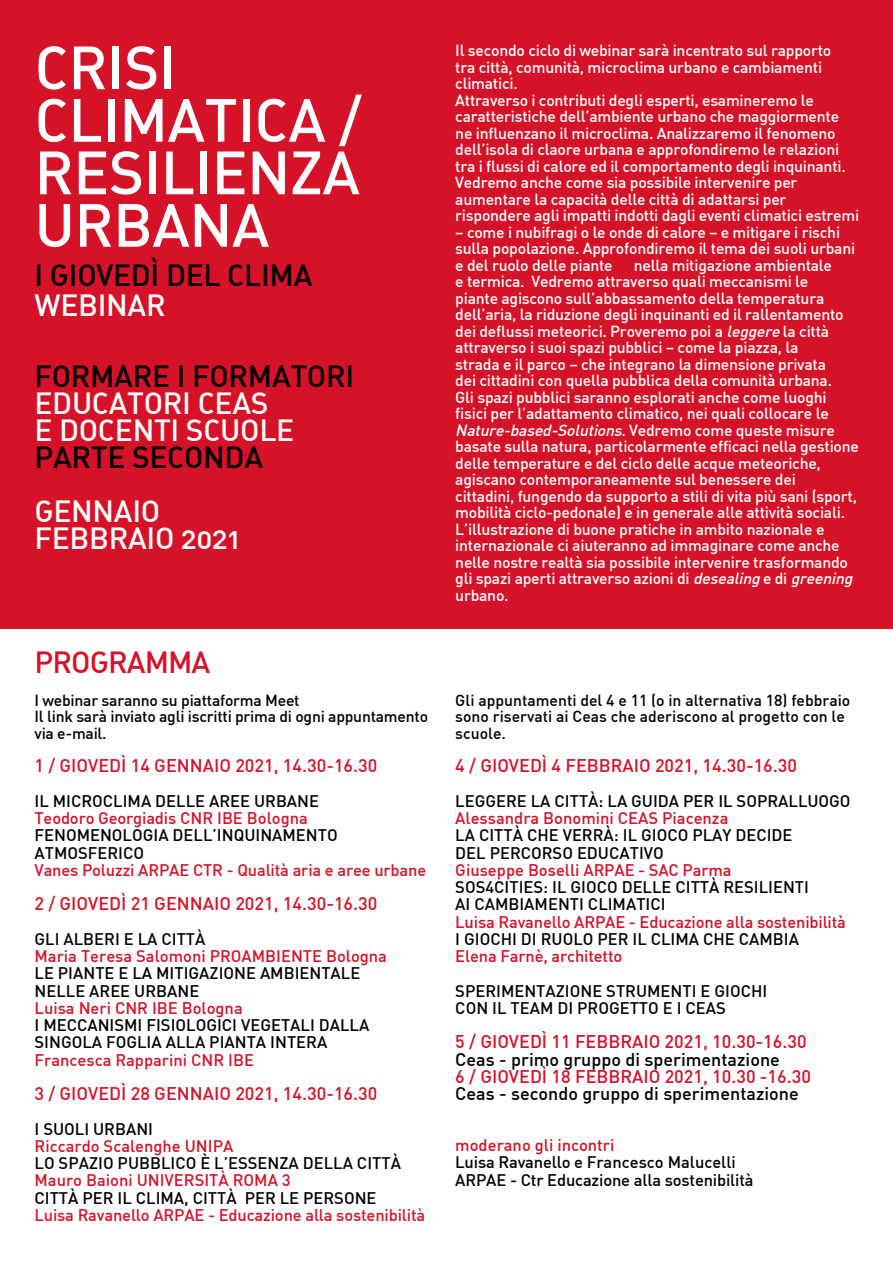
<style>
.page{position:relative;width:893px;height:1263px;background:#fff}
.page>*{position:absolute;margin:0;border:0;box-sizing:border-box;transform-origin:0 0}
.t1{font:500 60px/52.5px "DIN Alternate";letter-spacing:-.01em;color:#fff}
.t2{font:500 30px/27px "DIN Alternate";letter-spacing:-.01em;color:#fff}
.t3{font:500 30px "DIN Alternate";letter-spacing:-.01em;color:#000}
.t4{font:500 30px "DIN Alternate";letter-spacing:-.03em;color:#d61228}
.t5{font:500 18px "DIN";color:#d61028}
.t6{font:500 18px "DIN";color:#d61228}
.t7{font:500 18px "DIN";color:#000}
.t8{font:500 16.5px/17.2px "DIN";color:#000}
.t9{font:500 16.5px "DIN";color:#d61228}
.t10{font:500 16.5px "DIN";letter-spacing:-.01em;color:#d61028}
.t11{font:500 15.75px/16.5px "DIN";letter-spacing:-.015em;color:#fff}
.t12{font:500 15.75px/16.5px "DIN";color:#000}
.s1{font-style:italic}
</style>
<div class="page">
<div style="left:1px;top:0;width:892px;height:629px;background:#d61228"></div>
<h1 class="t1" style="left:35px;top:39px;width:329px">CRISI<br>CLIMATICA /<br>RESILIENZA<br>URBANA</h1>
<h2 class="t3" style="left:35px;top:256px;width:279px">I GIOVEDÌ DEL CLIMA</h2>
<h2 class="t2" style="left:35px;top:290px;width:133px">WEBINAR</h2>
<h2 class="t3" style="left:35px;top:357px;width:321px">FORMARE I FORMATORI</h2>
<h2 class="t2" style="left:35px;top:389px;width:261px">EDUCATORI CEAS<br>E DOCENTI SCUOLE</h2>
<h2 class="t3" style="left:35px;top:438px;width:230px">PARTE SECONDA</h2>
<h2 class="t2" style="left:35px;top:497px;width:207px">GENNAIO<br>FEBBRAIO 2021</h2>
<h2 class="t4" style="left:35px;top:643px;width:177px">PROGRAMMA</h2>
<p class="t12" style="left:35px;top:691px;width:395px">I webinar saranno su piattaforma Meet<br>Il link sarà inviato agli iscritti prima di ogni appuntamento via e-mail.</p>
<p class="t6" style="left:35px;top:754px;width:344px">1 / GIOVEDÌ 14 GENNAIO 2021, 14.30-16.30</p>
<p class="t8" style="left:35px;top:792px;width:286px">IL MICROCLIMA DELLE AREE URBANE</p>
<p class="t9" style="left:35px;top:807px;width:275px">Teodoro Georgiadis CNR IBE Bologna</p>
<p class="t8" style="left:35px;top:826px;width:305px">FENOMENOLOGIA DELL’INQUINAMENTO<br>ATMOSFERICO</p>
<p class="t9" style="left:35px;top:859px;width:393px">Vanes Poluzzi ARPAE CTR - Qualità aria e aree urbane</p>
<p class="t6" style="left:35px;top:892px;width:344px">2 / GIOVEDÌ 21 GENNAIO 2021, 14.30-16.30</p>
<p class="t8" style="left:35px;top:930px;width:172px">GLI ALBERI E LA CITTÀ</p>
<p class="t9" style="left:35px;top:945px;width:354px">Maria Teresa Salomoni PROAMBIENTE Bologna</p>
<p class="t8" style="left:35px;top:964px;width:327px">LE PIANTE E LA MITIGAZIONE AMBIENTALE<br>NELLE AREE URBANE</p>
<p class="t9" style="left:35px;top:997px;width:210px">Luisa Neri CNR IBE Bologna</p>
<p class="t8" style="left:35px;top:1016px;width:336px">I MECCANISMI FISIOLOGICI VEGETALI DALLA<br>SINGOLA FOGLIA ALLA PIANTA INTERA</p>
<p class="t9" style="left:35px;top:1049px;width:221px">Francesca Rapparini CNR IBE</p>
<p class="t6" style="left:35px;top:1082px;width:344px">3 / GIOVEDÌ 28 GENNAIO 2021, 14.30-16.30</p>
<p class="t8" style="left:35px;top:1119px;width:120px">I SUOLI URBANI</p>
<p class="t9" style="left:35px;top:1135px;width:200px">Riccardo Scalenghe UNIPA</p>
<p class="t8" style="left:35px;top:1154px;width:368px">LO SPAZIO PUBBLICO È L’ESSENZA DELLA CITTÀ</p>
<p class="t9" style="left:35px;top:1170px;width:258px">Mauro Baioni UNIVERSITÀ ROMA 3</p>
<p class="t8" style="left:35px;top:1188px;width:344px">CITTÀ PER IL CLIMA, CITTÀ PER LE PERSONE</p>
<p class="t9" style="left:35px;top:1204px;width:392px">Luisa Ravanello ARPAE - Educazione alla sostenibilità</p>
<p class="t11" style="left:455px;top:42px;width:405px">Il secondo ciclo di webinar sarà incentrato sul rapporto<br>tra città, comunità, microclima urbano e cambiamenti climatici.<br>Attraverso i contributi degli esperti, esamineremo le caratteristiche dell’ambiente urbano che maggiormente ne influenzano il microclima. Analizzaremo il fenomeno dell’isola di claore urbana e approfondiremo le relazioni tra i flussi di calore ed il comportamento degli inquinanti.<br>Vedremo anche come sia possibile intervenire per aumentare la capacità delle città di adattarsi per rispondere agli impatti indotti dagli eventi climatici estremi</p>
<p class="t11" style="left:455px;top:223px;width:401px">– come i nubifragi o le onde di calore – e mitigare i rischi sulla popolazione. Approfondiremo il tema dei suoli urbani e del ruolo delle piante</p>
<p class="t11" style="left:455px;top:256px;width:405px;text-indent:178px">nella mitigazione ambientale<br>e termica. Vedremo attraverso quali meccanismi le<br>piante agiscono sull’abbassamento della temperatura dell’aria, la riduzione degli inquinanti ed il rallentamento dei deflussi meteorici. Proveremo poi a <span class="s1">leggere</span> la città attraverso i suoi spazi pubblici – come la piazza, la<br>strada e il parco – che integrano la dimensione privata<br>dei cittadini con quella pubblica della comunità urbana.<br>Gli spazi pubblici saranno esplorati anche come luoghi fisici per l’adattamento climatico, nei quali collocare le <span class="s1">Nature-based-Solutions</span>. Ve d re m o c o m e q u est e m i s u re basate sulla natura, particolarmente efficaci nella gestione delle temperature e del ciclo delle acque meteoriche, agiscano contemporaneamente sul benessere dei<br>cittadini, fungendo da supporto a stili di vita più sani (sport, mobilità ciclo-pedonale) e in generale alle attività sociali.<br>L’illustrazione di buone pratiche in ambito nazionale e internazionale ci aiuteranno ad immaginare come anche nelle nostre realtà sia possibile intervenire trasformando gli spazi aperti attraverso azioni di <span class="s1">desealing</span> e di <span class="s1">greening </span>urbano.</p>
<p class="t12" style="left:455px;top:691px;width:396px">Gli appuntamenti del 4 e 11 (o in alternativa 18) febbraio sono riservati ai Ceas che aderiscono al progetto con le scuole.</p>
<p class="t5" style="left:455px;top:754px;width:343px">4 / GIOVEDÌ 4 FEBBRAIO 2021, 14.30-16.30</p>
<p class="t8" style="left:455px;top:792px;width:397px">LEGGERE LA CITTÀ: LA GUIDA PER IL SOPRALLUOGO</p>
<p class="t10" style="left:455px;top:807px;width:275px">Alessandra Bonomini CEAS Piacenza</p>
<p class="t8" style="left:455px;top:826px;width:339px">LA CITTÀ CHE VERRÀ: IL GIOCO PLAY DECIDE<br>DEL PERCORSO EDUCATIVO</p>
<p class="t10" style="left:455px;top:859px;width:278px">Giuseppe Boselli ARPAE - SAC Parma</p>
<p class="t8" style="left:455px;top:878px;width:355px">SOS4CITIES: IL GIOCO DELLE CITTÀ RESILIENTI<br>AI CAMBIAMENTI CLIMATICI</p>
<p class="t10" style="left:455px;top:911px;width:392px">Luisa Ravanello ARPAE - Educazione alla sostenibilità</p>
<p class="t8" style="left:455px;top:930px;width:345px">I GIOCHI DI RUOLO PER IL CLIMA CHE CAMBIA</p>
<p class="t10" style="left:455px;top:945px;width:169px">Elena Farnè, architetto</p>
<p class="t8" style="left:455px;top:981px;width:313px">SPERIMENTAZIONE STRUMENTI E GIOCHI<br>CON IL TEAM DI PROGETTO E I CEAS</p>
<p class="t5" style="left:455px;top:1030px;width:353px">5 / GIOVEDÌ 11 FEBBRAIO 2021, 10.30-16.30</p>
<p class="t7" style="left:455px;top:1047px;width:326px">Ceas - primo gruppo di sperimentazione</p>
<p class="t5" style="left:455px;top:1065px;width:357px">6 / GIOVEDÌ 18 FEBBRAIO 2021, 10.30 -16.30</p>
<p class="t7" style="left:455px;top:1082px;width:345px">Ceas - secondo gruppo di sperimentazione</p>
<p class="t10" style="left:455px;top:1134px;width:161px">moderano gli incontri</p>
<p class="t8" style="left:455px;top:1153px;width:300px">Luisa Ravanello e Francesco Malucelli<br>ARPAE - Ctr Educazione alla sostenibilità</p>
</div>
